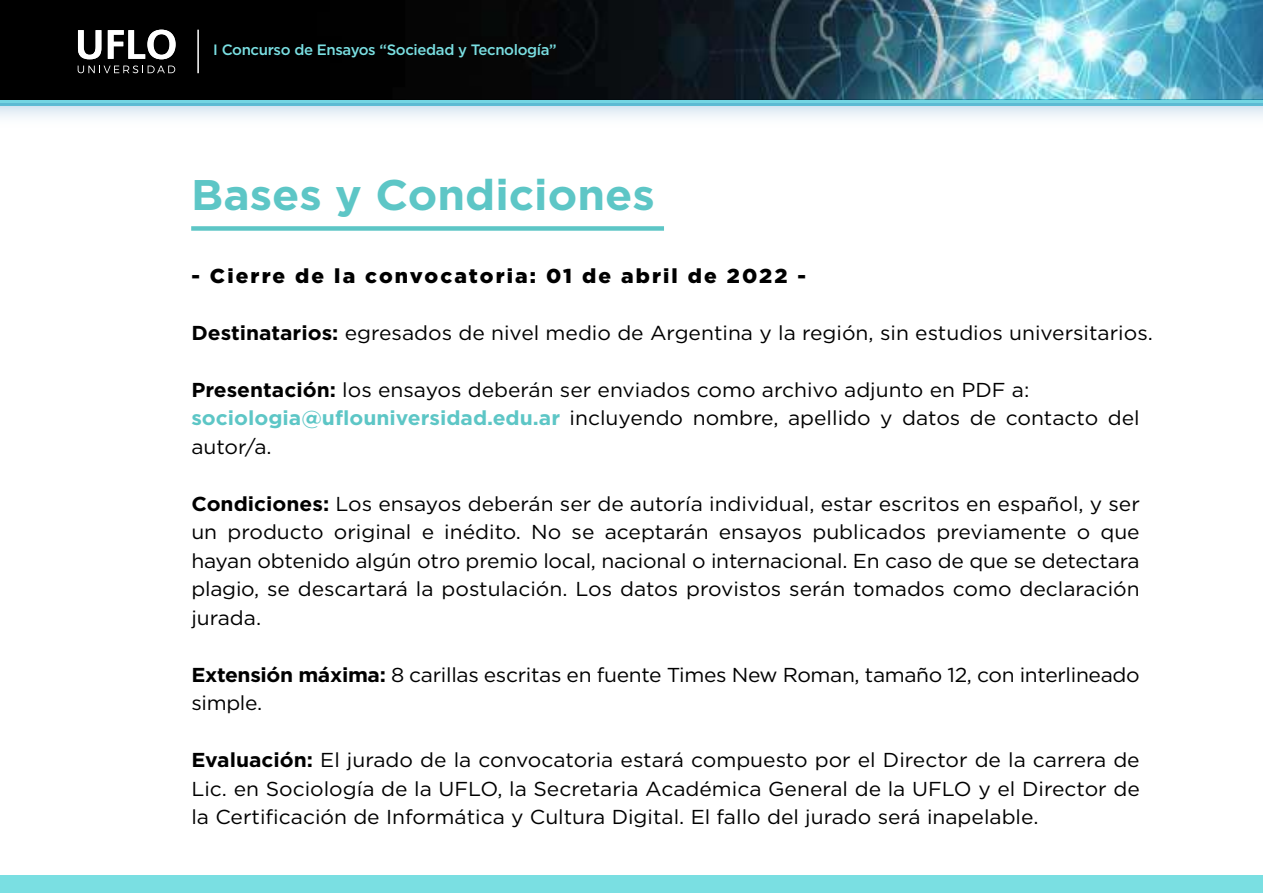
<style>
.page{position:relative;width:1263px;height:893px;background:#fff}
.page>*{position:absolute;margin:0;border:0;box-sizing:border-box;transform-origin:0 0}
.t1{font:700 42.75px "Gotham";color:#5dc6c6;scale:1.04 1}
.t2{font:20.1px/28.5px "Gotham";color:#000;scale:1.04 1}
.t3{font:900 20.1px "Gotham";letter-spacing:.1em;color:#000;scale:1.04 1}
.t4{font:500 15px "Gotham";letter-spacing:-.025em;color:#7adfe2}
.s1{font-weight:700}
.s2{font-weight:700;color:#5dc6c6}
</style>
<div class="page">
<div style="left:191px;top:226px;width:473px;height:5px;background:#5dc6c6"></div>
<div style="left:0;top:876px;width:1263px;height:17px;background:#7adfe2"></div>
<img style="left:0;top:0;width:1263px;height:100px">
<svg style="left:78px;top:30px;width:98px;height:29px"></svg>
<svg style="left:78px;top:66px;width:97px;height:7px"></svg>
<svg style="left:0;top:106px;width:1263px;height:12px"></svg>
<svg style="left:0;top:100px;width:1263px;height:6px;background:#68c7da"></svg>
<hr style="left:197px;top:30px;width:2px;height:43px;background:#fff">
<p class="t4" style="left:213px;top:40px;width:345px">I Concurso de Ensayos “Sociedad y Tecnología”</p>
<h1 class="t1" style="left:191px;top:167px;width:447px">Bases y Condiciones</h1>
<p class="t3" style="left:191px;top:262px;width:593px">- Cierre de la convocatoria: 01 de abril de 2022 -</p>
<p class="t2" style="left:191px;top:318px;width:926px"><span class="s1">Destinatarios:</span> egresados de nivel medio de Argentina y la región, sin estudios universitarios.</p>
<p class="t2" style="left:191px;top:375px;width:913px"><span class="s1">Presentación:</span> los ensayos deberán ser enviados como archivo adjunto en PDF a: <span class="s2">sociologia@uflouniversidad.edu.ar</span> incluyendo nombre, apellido y datos de contacto del autor/a.</p>
<p class="t2" style="left:191px;top:489px;width:913px;text-align:justify"><span class="s1">Condiciones:</span> Los ensayos deberán ser de autoría individual, estar escritos en español, y ser un producto original e inédito. No se aceptarán ensayos publicados previamente o que hayan obtenido algún otro premio local, nacional o internacional. En caso de que se detectara plagio, se descartará la postulación. Los datos provistos serán tomados como declaración jurada.</p>
<p class="t2" style="left:191px;top:660px;width:913px"><span class="s1">Extensión máxima:</span> 8 carillas escritas en fuente Times New Roman, tamaño 12, con interlineado simple.</p>
<p class="t2" style="left:191px;top:745px;width:913px;text-align:justify"><span class="s1">Evaluación:</span> El jurado de la convocatoria estará compuesto por el Director de la carrera de Lic. en Sociología de la UFLO, la Secretaria Académica General de la UFLO y el Director de la Certificación de Informática y Cultura Digital. El fallo del jurado será inapelable.</p>
</div>
